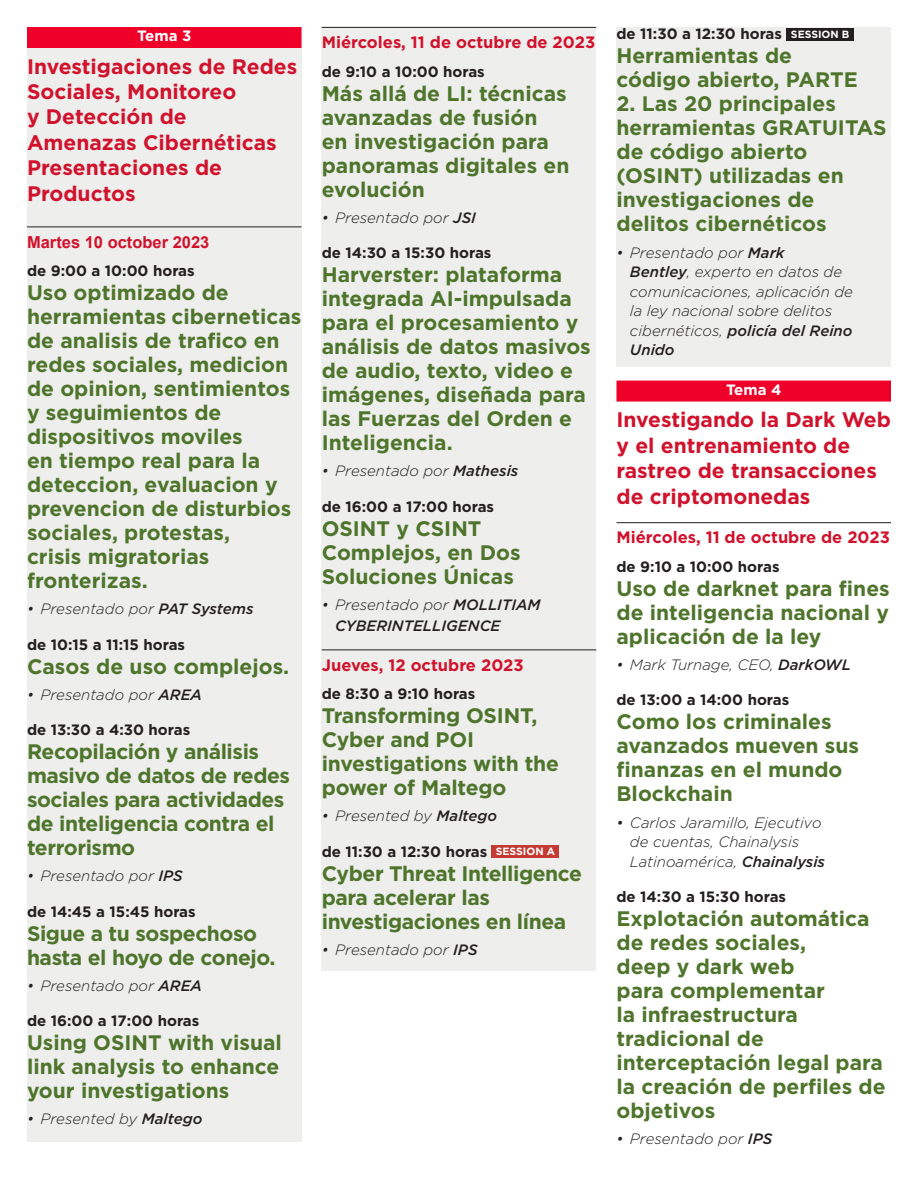
<style>
.page{position:relative;width:918px;height:1188px;background:#fff}
.page>*{position:absolute;margin:0;border:0;box-sizing:border-box;transform-origin:0 0}
.event_title{font:700 21px/24px "Gotham";color:#4e752b}
.event_title-2{font:700 21px/24px "Gotham";letter-spacing:-.02em;color:#4e752b}
.track_title{font:700 21px/25.5px "Gotham";color:#d1122c}
.day{font:700 16.5px "Gotham";color:#d1122c}
.event_title-3{font:700 16.5px "Arial";color:#d1122c}
.t1{font:italic 300 15px/19.5px "Gotham";color:#231f20}
.time{font:700 15px "Gotham";color:#231f20}
.t2{font:italic 500 15px/21px "Gotham";color:#231f20}
.event_title-4{font:700 15px "Gotham";color:#231f20}
.bar_subhead{font:700 15px "Gotham";color:#fff}
.time-2{font:700 10.5px "Gotham";color:#fff}
.s1{font-weight:500}
.s2{font-weight:300}
</style>
<div class="page">
<div style="left:322px;top:27px;width:274px;height:944px;background:#eeeeed"></div>
<div style="left:27px;top:27px;width:275px;height:1115px;background:#eeeeed"></div>
<div style="left:616px;top:27px;width:275px;height:339px;background:#eeeeed"></div>
<div style="left:27px;top:27px;width:275px;height:21px;background:#ee0028"></div>
<hr style="left:27px;top:226px;width:275px;height:1px;background:#231f20">
<hr style="left:322px;top:27px;width:274px;height:1px;background:#231f20">
<hr style="left:322px;top:650px;width:274px;height:1px;background:#231f20">
<div style="left:492px;top:846px;width:67px;height:12px;background:#c53b33"></div>
<div style="left:616px;top:381px;width:275px;height:21px;background:#ee0028"></div>
<hr style="left:616px;top:522px;width:275px;height:1px;background:#231f20">
<div style="left:787px;top:28px;width:67px;height:13px;background:#231f20"></div>
<p class="bar_subhead" style="left:137px;top:26px;width:56px">Tema 3</p>
<p class="track_title" style="left:27px;top:53px;width:272px">Investigaciones de Redes<br>Sociales, Monitoreo<br>y Detección de<br>Amenazas Cibernéticas<br>Presentaciones de<br>Productos</p>
<p class="event_title-3" style="left:27px;top:231px;width:184px">Martes 10 october 2023</p>
<p class="event_title-4" style="left:27px;top:261px;width:169px">de 9:00 a 10:00 horas</p>
<p class="event_title" style="left:27px;top:280px;width:276px">Uso optimizado de herramientas ciberneticas de analisis de trafico en redes sociales, medicion de opinion, sentimientos y seguimientos de dispositivos moviles<br>en tiempo real para la deteccion, evaluacion y prevencion de disturbios sociales, protestas,<br>crisis migratorias fronterizas.</p>
<p class="t1" style="left:27px;top:599px;width:228px">• Presentado por <span class="s1">PAT Systems</span></p>
<p class="time" style="left:27px;top:634px;width:160px">de 10:15 a 11:15 horas</p>
<p class="event_title" style="left:27px;top:654px;width:264px">Casos de uso complejos.</p>
<p class="t1" style="left:27px;top:684px;width:177px">• Presentado por <span class="s1">AREA</span></p>
<p class="time" style="left:27px;top:720px;width:165px">de 13:30 a 4:30 horas</p>
<p class="event_title-2" style="left:27px;top:739px;width:265px">Recopilación y análisis masivo de datos de redes sociales para actividades de inteligencia contra el terrorismo</p>
<p class="t1" style="left:27px;top:866px;width:157px">• Presentado por <span class="s1">IPS</span></p>
<p class="time" style="left:27px;top:901px;width:170px">de 14:45 a 15:45 horas</p>
<p class="event_title-2" style="left:27px;top:921px;width:250px">Sigue a tu sospechoso hasta el hoyo de conejo.</p>
<p class="t1" style="left:27px;top:975px;width:177px">• Presentado por <span class="s1">AREA</span></p>
<p class="time" style="left:27px;top:1011px;width:174px">de 16:00 a 17:00 horas</p>
<p class="event_title" style="left:27px;top:1030px;width:256px;text-align:justify">Using OSINT with visual link analysis to enhance your investigations</p>
<p class="t1" style="left:27px;top:1109px;width:177px">• Presented by <span class="s1">Maltego</span></p>
<p class="day" style="left:322px;top:31px;width:275px">Miércoles, 11 de octubre de 2023</p>
<p class="time" style="left:322px;top:61px;width:165px">de 9:10 a 10:00 horas</p>
<p class="event_title" style="left:322px;top:81px;width:249px">Más allá de LI: técnicas avanzadas de fusión<br>en investigación para panoramas digitales en evolución</p>
<p class="t1" style="left:322px;top:207px;width:156px">• Presentado por <span class="s1">JSI</span></p>
<p class="time" style="left:322px;top:243px;width:171px">de 14:30 a 15:30 horas</p>
<p class="event_title" style="left:322px;top:262px;width:271px">Harverster: plataforma integrada AI-impulsada para el procesamiento y análisis de datos masivos de audio, texto, video e imágenes, diseñada para las Fuerzas del Orden e<br>Inteligencia.</p>
<p class="t1" style="left:322px;top:461px;width:198px">• Presentado por <span class="s1">Mathesis</span></p>
<p class="time" style="left:322px;top:496px;width:174px">de 16:00 a 17:00 horas</p>
<p class="event_title" style="left:322px;top:516px;width:200px">OSINT y CSINT<br>Complejos, en Dos<br>Soluciones Únicas</p>
<p class="t2" style="left:335px;top:594px;width:207px;text-indent:-14px"><span class="s2">• Presentado por</span> MOLLITIAM<br>CYBERINTELLIGENCE</p>
<p class="day" style="left:322px;top:654px;width:203px">Jueves, 12 octubre 2023</p>
<p class="time" style="left:322px;top:684px;width:155px">de 8:30 a 9:10 horas</p>
<p class="event_title" style="left:322px;top:703px;width:239px">Transforming OSINT,<br>Cyber and POI investigations with the power of Maltego</p>
<p class="t1" style="left:322px;top:806px;width:177px">• Presented by <span class="s1">Maltego</span></p>
<p class="time" style="left:322px;top:841px;width:167px">de 11:30 a 12:30 horas</p>
<p class="time-2" style="left:496px;top:845px;width:61px">SESSION A</p>
<p class="event_title-2" style="left:322px;top:861px;width:262px">Cyber Threat Intelligence para acelerar las investigaciones en línea</p>
<p class="t1" style="left:322px;top:939px;width:157px">• Presentado por <span class="s1">IPS</span></p>
<p class="time" style="left:616px;top:24px;width:167px">de 11:30 a 12:30 horas</p>
<p class="time-2" style="left:791px;top:27px;width:60px">SESSION B</p>
<p class="event_title" style="left:616px;top:44px;width:243px">Herramientas de código abierto, PARTE</p>
<p class="event_title" style="left:616px;top:92px;width:272px">2. Las 20 principales herramientas GRATUITAS de código abierto (OSINT) utilizadas en investigaciones de delitos cibernéticos</p>
<p class="t1" style="left:630px;top:242px;width:224px;text-indent:-14px">• Presentado por <span class="s1">Mark<br>Bentley</span>, experto en datos de comunicaciones, aplicación de la ley nacional sobre delitos cibernéticos, <span class="s1">policía del Reino<br>Unido</span></p>
<p class="bar_subhead" style="left:726px;top:380px;width:57px">Tema 4</p>
<p class="track_title" style="left:616px;top:407px;width:276px">Investigando la Dark Web y el entrenamiento de rastreo de transacciones de criptomonedas</p>
<p class="day" style="left:616px;top:527px;width:275px">Miércoles, 11 de octubre de 2023</p>
<p class="time" style="left:616px;top:557px;width:165px">de 9:10 a 10:00 horas</p>
<p class="event_title" style="left:616px;top:576px;width:275px;text-align:justify">Uso de darknet para fines de inteligencia nacional y aplicación de la ley</p>
<p class="t1" style="left:616px;top:655px;width:236px">• Mark Turnage, CEO, <span class="s1">DarkOWL</span></p>
<p class="time" style="left:616px;top:690px;width:174px">de 13:00 a 14:00 horas</p>
<p class="event_title" style="left:616px;top:710px;width:244px">Como los criminales avanzados mueven sus finanzas en el mundo<br>Blockchain</p>
<p class="t1" style="left:630px;top:812px;width:197px;text-indent:-14px">• Carlos Jaramillo, Ejecutivo de cuentas, Chainalysis<br>Latinoamérica, <span class="s1">Chainalysis</span></p>
<p class="time" style="left:616px;top:887px;width:171px">de 14:30 a 15:30 horas</p>
<p class="event_title" style="left:616px;top:906px;width:271px">Explotación automática de redes sociales,<br>deep y dark web<br>para complementar<br>la infraestructura tradicional de interceptación legal para la creación de perfiles de objetivos</p>
<p class="t1" style="left:616px;top:1129px;width:157px">• Presentado por <span class="s1">IPS</span></p>
</div>
